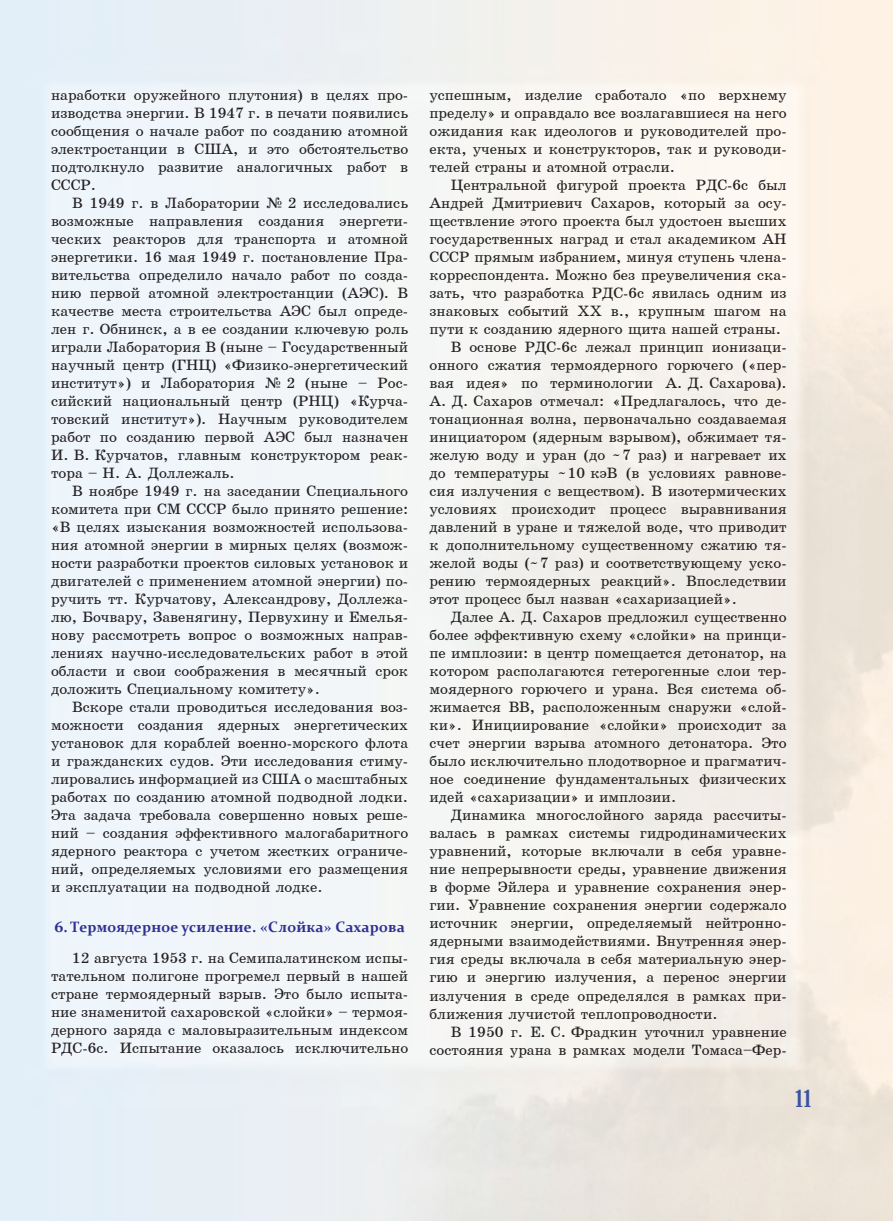
<style>
.page{position:relative;width:893px;height:1221px;background:#fff}
.page>*{position:absolute;margin:0;border:0;box-sizing:border-box;transform-origin:0 0}
.t1{font:24px "Bruskovaya Plain";color:#3a53a3}
.t2{font:15px/18px "School";color:#231f20;text-align:justify}
.t3{font:700 15px "Constantia";letter-spacing:.01em;color:#2e3092}
</style>
<div class="page">
<p class="t2" style="left:51px;top:86px;width:359px">наработки оружейного плутония) в целях про&shy;изводства энергии. В 1947 г. в печати появились сообщения о начале работ по созданию атомной электростанции в США, и это обстоятельство подтолкнуло развитие аналогичных работ в СССР.</p>
<p class="t2" style="left:51px;top:194px;width:359px;text-indent:21px">В 1949 г. в Лаборатории ¹ 2 исследовались возможные направления создания энергети&shy;ческих реакторов для транспорта и атомной энергетики. 16 мая 1949 г. постановление Пра&shy;вительства определило начало работ по созда&shy;нию первой атомной электростанции (АЭС). В качестве места строительства АЭС был опреде&shy;лен г. Обнинск, а в ее создании ключевую роль играли Лаборатория В (ныне – Государственный научный центр (ГНЦ) «Физико-энергетический институт») и Лаборатория ¹ 2 (ныне – Рос&shy;сийский национальный центр (РНЦ) «Курча&shy;товский институт»). Научным руководителем работ по созданию первой АЭС был назначен И. В. Курчатов, главным конструктором реак&shy;тора – Н. А. Доллежаль.</p>
<p class="t2" style="left:51px;top:482px;width:359px;text-indent:21px">В ноябре 1949 г. на заседании Специального комитета при СМ СССР было принято решение: «В целях изыскания возможностей использова&shy;ния атомной энергии в мирных целях (возмож&shy;ности разработки проектов силовых установок и двигателей с применением атомной энергии) по&shy;ручить тт. Курчатову, Александрову, Доллежа&shy;лю, Бочвару, Завенягину, Первухину и Емелья&shy;нову рассмотреть вопрос о возможных направ&shy;лениях научно-исследовательских работ в этой области и свои соображения в месячный срок доложить Специальному комитету».</p>
<p class="t2" style="left:51px;top:698px;width:359px;text-indent:21px">Вскоре стали проводиться исследования воз&shy;можности создания ядерных энергетических установок для кораблей военно-морского флота и гражданских судов. Эти исследования стиму&shy;лировались информацией из США о масштабных работах по созданию атомной подводной лодки.<br>Эта задача требовала совершенно новых реше&shy;ний – создания эффективного малогабаритного ядерного реактора с учетом жестких ограниче&shy;ний, определяемых условиями его размещения и эксплуатации на подводной лодке.</p>
<p class="t3" style="left:55px;top:916px;width:351px">6. Термоядерное усиление. «Слойка» Сахарова</p>
<p class="t2" style="left:51px;top:948px;width:359px;text-indent:21px">12 августа 1953 г. на Семипалатинском испы&shy;тательном полигоне прогремел первый в нашей стране термоядерный взрыв. Это было испыта&shy;ние знаменитой сахаровской «слойки» – термоя&shy;дерного заряда с маловыразительным индексом РДС-6с. Испытание оказалось исключительно</p>
<p class="t2" style="left:429px;top:86px;width:359px">успешным, изделие сработало «по верхнему пределу» и оправдало все возлагавшиеся на него ожидания как идеологов и руководителей про&shy;екта, ученых и конструкторов, так и руководи&shy;телей страны и атомной отрасли.</p>
<p class="t2" style="left:451px;top:176px;width:337px">Центральной фигурой проекта РДС-6с был</p>
<p class="t2" style="left:429px;top:194px;width:359px">Андрей Дмитриевич Сахаров, который за осу-</p>
<p class="t2" style="left:429px;top:212px;width:359px">ществление этого проекта был удостоен высших</p>
<p class="t2" style="left:429px;top:230px;width:359px">государственных наград и стал академиком АН</p>
<p class="t2" style="left:429px;top:248px;width:359px">СССР прямым избранием, минуя ступень члена-</p>
<p class="t2" style="left:429px;top:266px;width:359px">корреспондента. Можно без преувеличения ска-</p>
<p class="t2" style="left:429px;top:284px;width:359px">зать, что разработка РДС-6с явилась одним из</p>
<p class="t2" style="left:429px;top:302px;width:359px">знаковых событий XX в., крупным шагом на</p>
<p class="t2" style="left:429px;top:320px;width:353px">пути к созданию ядерного щита нашей страны.</p>
<p class="t2" style="left:451px;top:338px;width:337px">В основе РДС-6с лежал принцип ионизаци-</p>
<p class="t2" style="left:429px;top:356px;width:359px">онного сжатия термоядерного горючего («пер-</p>
<p class="t2" style="left:429px;top:374px;width:359px">вая идея» по терминологии А. Д. Сахарова).</p>
<p class="t2" style="left:429px;top:392px;width:359px">А. Д. Сахаров отмечал: «Предлагалось, что де-</p>
<p class="t2" style="left:429px;top:410px;width:359px">тонационная волна, первоначально создаваемая</p>
<p class="t2" style="left:429px;top:428px;width:359px">инициатором (ядерным взрывом), обжимает тя-</p>
<p class="t2" style="left:429px;top:446px;width:359px">желую воду и уран (до ~7 раз) и нагревает их</p>
<p class="t2" style="left:429px;top:464px;width:359px">до температуры ~10 кэВ (в условиях равнове-</p>
<p class="t2" style="left:429px;top:482px;width:359px">сия излучения с веществом). В изотермических</p>
<p class="t2" style="left:429px;top:500px;width:359px">условиях происходит процесс выравнивания</p>
<p class="t2" style="left:429px;top:518px;width:359px">давлений в уране и тяжелой воде, что приводит</p>
<p class="t2" style="left:429px;top:536px;width:359px">к дополнительному существенному сжатию тя-</p>
<p class="t2" style="left:429px;top:554px;width:359px">желой воды (~7 раз) и соответствующему уско-</p>
<p class="t2" style="left:429px;top:572px;width:359px">рению термоядерных реакций». Впоследствии</p>
<p class="t2" style="left:429px;top:590px;width:309px">этот процесс был назван «сахаризацией».</p>
<p class="t2" style="left:451px;top:608px;width:337px">Далее А. Д. Сахаров предложил существенно</p>
<p class="t2" style="left:429px;top:626px;width:359px">более эффективную схему «слойки» на принци-</p>
<p class="t2" style="left:429px;top:644px;width:359px">пе имплозии: в центр помещается детонатор, на</p>
<p class="t2" style="left:429px;top:662px;width:359px">котором располагаются гетерогенные слои тер-</p>
<p class="t2" style="left:429px;top:680px;width:359px">моядерного горючего и урана. Вся система об-</p>
<p class="t2" style="left:429px;top:698px;width:359px">жимается ВВ, расположенным снаружи «слой-</p>
<p class="t2" style="left:429px;top:716px;width:359px">ки». Инициирование «слойки» происходит за</p>
<p class="t2" style="left:429px;top:734px;width:359px">счет энергии взрыва атомного детонатора. Это</p>
<p class="t2" style="left:429px;top:752px;width:359px">было исключительно плодотворное и прагматич-</p>
<p class="t2" style="left:429px;top:770px;width:359px">ное соединение фундаментальных физических</p>
<p class="t2" style="left:429px;top:788px;width:248px">идей «сахаризации» и имплозии.</p>
<p class="t2" style="left:451px;top:806px;width:337px">Динамика многослойного заряда рассчиты-</p>
<p class="t2" style="left:429px;top:824px;width:359px">валась в рамках системы гидродинамических</p>
<p class="t2" style="left:429px;top:842px;width:359px">уравнений, которые включали в себя уравне-</p>
<p class="t2" style="left:429px;top:860px;width:359px">ние непрерывности среды, уравнение движения</p>
<p class="t2" style="left:429px;top:878px;width:359px">в форме Эйлера и уравнение сохранения энер-</p>
<p class="t2" style="left:429px;top:896px;width:359px">гии. Уравнение сохранения энергии содержало</p>
<p class="t2" style="left:429px;top:914px;width:359px">источник энергии, определяемый нейтронно-</p>
<p class="t2" style="left:429px;top:932px;width:359px">ядерными взаимодействиями. Внутренняя энер-</p>
<p class="t2" style="left:429px;top:950px;width:359px">гия среды включала в себя материальную энер-</p>
<p class="t2" style="left:429px;top:968px;width:359px">гию и энергию излучения, а перенос энергии</p>
<p class="t2" style="left:429px;top:986px;width:359px">излучения в среде определялся в рамках при-</p>
<p class="t2" style="left:429px;top:1004px;width:290px">ближения лучистой теплопроводности.</p>
<p class="t2" style="left:451px;top:1022px;width:337px">В 1950 г. Е. С. Фрадкин уточнил уравнение</p>
<p class="t2" style="left:429px;top:1040px;width:359px">состояния урана в рамках модели Томаса–Фер-</p>
<h1 class="t1" style="left:795px;top:1086px;width:18px">11</h1>
</div>
